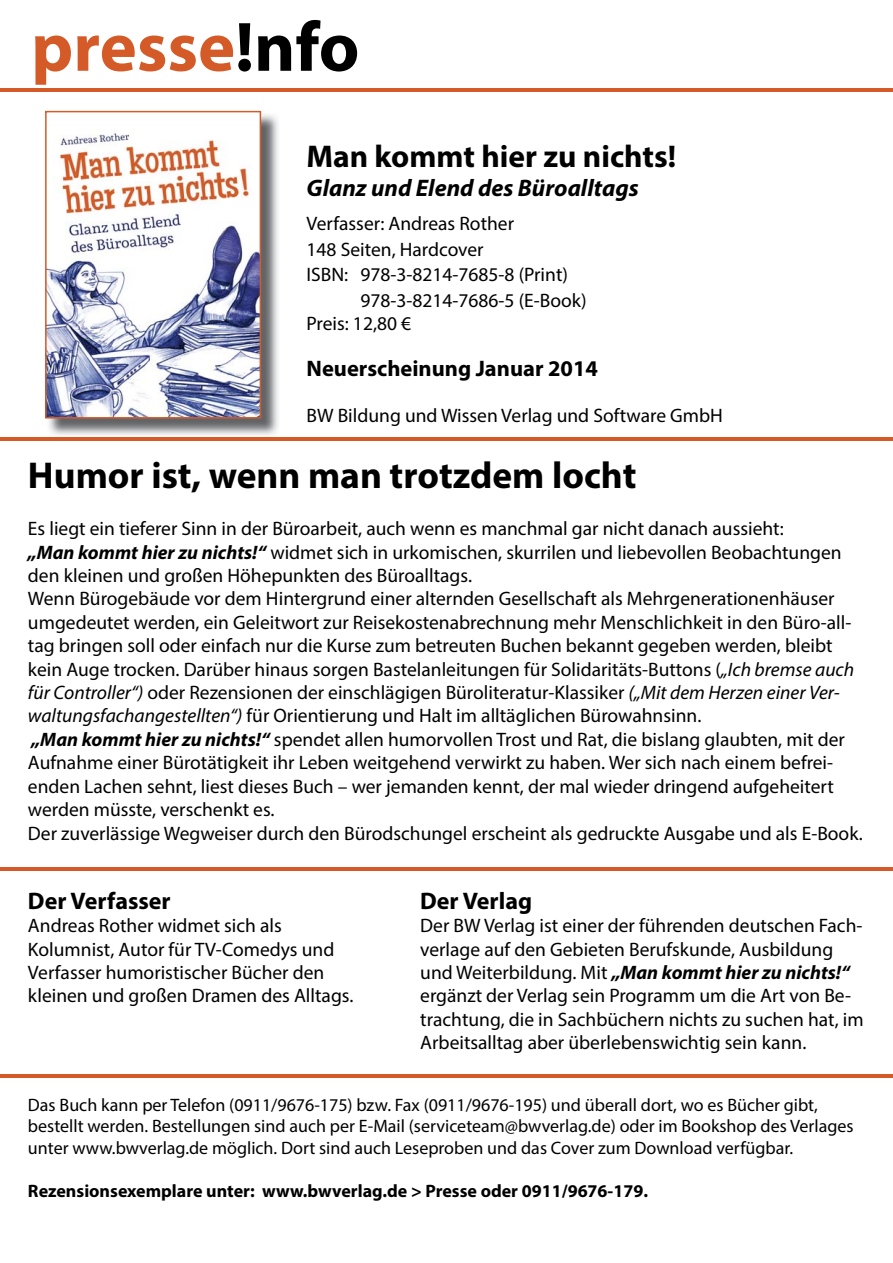
<style>
.page{position:relative;width:893px;height:1263px;background:#fff}
.page>*{position:absolute;margin:0;border:0;box-sizing:border-box;transform-origin:0 0}
.t1{font:700 70.5px "Myriad Pro";color:#d45a27}
.t2{font:700 37.5px "Myriad Pro";color:#000}
.t3{font:700 31.5px "Myriad Pro";color:#000}
.t4{font:italic 700 24px "Myriad Pro";color:#000}
.t5{font:700 24px "Myriad Pro";color:#000}
.t6{font:700 22.5px "Myriad Pro";color:#000}
.t7{font:19.5px/23.4px "Myriad Pro";color:#000}
.t8{font:18px/21.6px "Myriad Pro";color:#000}
.t9{font:700 18px "Myriad Pro";color:#000}
.s1{color:#000}
.s2{font-weight:700;font-style:italic}
.s3{font-style:italic}
</style>
<div class="page">
<img style="left:49px;top:114px;width:229px;height:321px">
<img style="left:45px;top:111px;width:216px;height:308px">
<hr style="left:0;top:867px;width:893px;height:3px;background:#d45a27">
<hr style="left:0;top:88px;width:893px;height:3px;background:#d45a27">
<hr style="left:0;top:437px;width:893px;height:3px;background:#d45a27">
<hr style="left:0;top:1075px;width:893px;height:3px;background:#d45a27">
<h1 class="t1" style="left:31px;top:21px;width:330px">presse<span class="s1">!nfo</span></h1>
<h3 class="t3" style="left:306px;top:145px;width:371px">Man kommt hier zu nichts!</h3>
<p class="t4" style="left:306px;top:179px;width:334px">Glanz und Elend des Büroalltags</p>
<p class="t7" style="left:306px;top:214px;width:209px">Verfasser: Andreas Rother</p>
<p class="t7" style="left:306px;top:239px;width:179px">148 Seiten, Hardcover</p>
<p class="t7" style="left:306px;top:265px;width:263px">ISBN: 978-3-8214-7685-8 (Print)</p>
<p class="t7" style="left:360px;top:290px;width:228px">978-3-8214-7686-5 (E-Book)</p>
<p class="t7" style="left:306px;top:314px;width:106px">Preis: 12,80 €</p>
<p class="t6" style="left:306px;top:360px;width:293px">Neuerscheinung Januar 2014</p>
<p class="t7" style="left:306px;top:406px;width:418px">BW Bildung und Wissen Verlag und Software GmbH</p>
<h2 class="t2" style="left:28px;top:462px;width:610px">Humor ist, wenn man trotzdem locht</h2>
<p class="t7" style="left:28px;top:519px;width:836px">Es liegt ein tieferer Sinn in der Büroarbeit, auch wenn es manchmal gar nicht danach aussieht:<br><span class="s2">„Man kommt hier zu nichts!“</span> widmet sich in urkomischen, skurrilen und liebevollen Beobach tungen den kleinen und großen Höhepunkten des Büroalltags.<br>Wenn Bürogebäude vor dem Hintergrund einer alternden Gesellschaft als Mehrgenerationenhäuser umgedeutet werden, ein Geleitwort zur Reisekostenabrechnung mehr Menschlichkeit in den Büro-all&shy;tag bringen soll oder einfach nur die Kurse zum betreuten Buchen bekannt gegeben werden, bleibt kein Auge trocken. Darüber hinaus sorgen Bastelanleitungen für Solidaritäts-Buttons (<span class="s3">„Ich bremse auch für Controller“)</span> oder Rezensionen der einschlägigen Büroliteratur-Klassiker <span class="s3">(„Mit dem Herzen einer Ver&shy;waltungsfachangestellten“)</span> für Orientierung und Halt im alltäglichen Bürowahnsinn.<br><span class="s2">„Man kommt hier zu nichts!“</span> spendet allen humorvollen Trost und Rat, die bislang glaubten, mit der Aufnahme einer Bürotätigkeit ihr Leben weitgehend verwirkt zu haben. Wer sich nach einem befrei&shy;enden Lachen sehnt, liest dieses Buch – wer jemanden kennt, der mal wieder dringend aufgeheitert werden müsste, verschenkt es.<br>Der zuverlässige Wegweiser durch den Bürodschungel erscheint als gedruckte Ausgabe und als E-Book.</p>
<p class="t5" style="left:28px;top:892px;width:144px">Der Verfasser</p>
<p class="t7" style="left:28px;top:916px;width:327px">Andreas Rother widmet sich als Kolumnist, Autor für TV-Comedys und Verfasser humoristischer Bücher den kleinen und großen Dramen des Alltags.</p>
<p class="t5" style="left:420px;top:892px;width:113px">Der Verlag</p>
<p class="t7" style="left:420px;top:916px;width:445px">Der BW Verlag ist einer der führenden deutschen Fach&shy;verlage auf den Gebieten Berufskunde, Ausbildung und Weiterbildung. Mit <span class="s2">„Man kommt hier zu nichts!“ </span>ergänzt der Verlag sein Programm um die Art von Be&shy;trachtung, die in Sachbüchern nichts zu suchen hat, im Arbeitsalltag aber überlebenswichtig sein kann.</p>
<p class="t8" style="left:28px;top:1096px;width:827px">Das Buch kann per Telefon (0911/9676-175) bzw. Fax (0911/9676-195) und überall dort, wo es Bücher gibt, bestellt werden. Bestellungen sind auch per E-Mail (serviceteam@bwverlag.de) oder im Bookshop des Verlages unter www.bwverlag.de möglich. Dort sind auch Leseproben und das Cover zum Download verfügbar.</p>
<p class="t9" style="left:28px;top:1184px;width:622px">Rezensionsexemplare unter: www.bwverlag.de &gt; Presse oder 0911/9676-179.</p>
</div>
